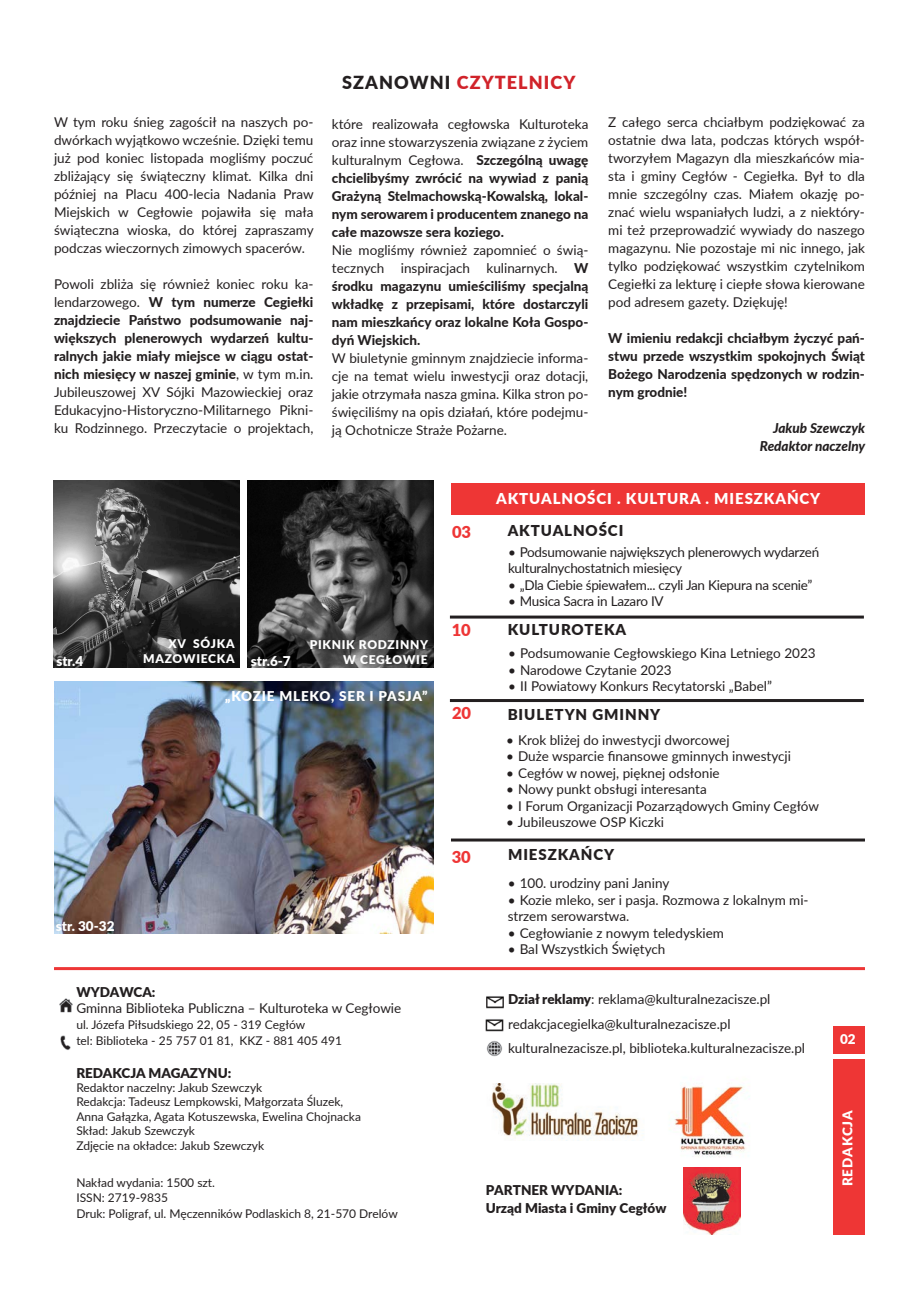
<style>
.page{position:relative;width:919px;height:1289px;background:#fff}
.page>*{position:absolute;margin:0;border:0;box-sizing:border-box;transform-origin:0 0}
.t1{font:900 18px "Lato";letter-spacing:.06em;color:#d1232a}
.t2{font:900 16.5px "Lato";color:#ee3636}
.t3{font:900 15px "Lato";letter-spacing:.06em;color:#231f20}
.t4{font:900 15px "Lato";letter-spacing:.06em;color:#fff}
.t5{font:13.5px/18px "Lato";color:#231f20;text-align:justify}
.t6{font:800 13.5px/18px "Lato";color:#231f20;text-align:justify}
.t7{font:13.5px/16.5px "Lato";letter-spacing:-.02em;color:#231f20}
.t8{font:900 13.5px/18px "Lato";color:#231f20}
.t9{font:900 13.5px "Lato";letter-spacing:.045em;color:#fff}
.t10{font:italic 800 13.5px/18px "Lato";color:#231f20;text-align:right}
.t11{font:12px/14.4px "Lato";color:#231f20}
.t12{font:900 12px "Lato";letter-spacing:.06em;color:#fff}
.s1{font-weight:800}
.s2{color:#231f20}
.s3{font-weight:400}
.s4{font-weight:900}
</style>
<div class="page">
<img style="left:248px;top:480px;width:185px;height:188px">
<img style="left:54px;top:480px;width:185px;height:188px">
<img style="left:55px;top:681px;width:378px;height:252px">
<div style="left:451px;top:483px;width:413px;height:31px;background:#ee3635"></div>
<div style="left:833px;top:1059px;width:31px;height:175px;background:#ee3635"></div>
<div style="left:833px;top:1026px;width:31px;height:27px;background:#ee3635"></div>
<div style="left:450px;top:699px;width:413px;height:3px;border:2px solid #231f20"></div>
<div style="left:54px;top:967px;width:810px;height:3px;border:2px solid #ee3636"></div>
<img style="left:60px;top:1035px;width:11px;height:15px">
<img style="left:59px;top:998px;width:14px;height:15px">
<img style="left:486px;top:996px;width:18px;height:13px">
<img style="left:486px;top:1041px;width:16px;height:16px">
<img style="left:492px;top:1083px;width:151px;height:57px">
<img style="left:674px;top:1086px;width:76px;height:71px">
<img style="left:683px;top:1167px;width:57px;height:67px">
<img style="left:485px;top:1019px;width:18px;height:13px">
<div style="left:451px;top:838px;width:413px;height:3px;border:2px solid #231f20"></div>
<div style="left:450px;top:615px;width:413px;height:3px;border:2px solid #231f20"></div>
<p class="t5" style="left:54px;top:113px;width:261px">W tym roku śnieg zagościł na naszych po&shy;dwórkach wyjątkowo wcześnie. Dzięki temu już pod koniec listopada mogliśmy poczuć zbliżający się świąteczny klimat. Kilka dni później na Placu 400-lecia Nadania Praw Miejskich w Cegłowie pojawiła się mała świąteczna wioska, do której zapraszamy podczas wieczornych zimowych spacerów.</p>
<p class="t5" style="left:54px;top:275px;width:261px">Powoli zbliża się również koniec roku ka&shy;lendarzowego. <span class="s1">W tym numerze Cegiełki znajdziecie Państwo podsumowanie naj&shy;większych plenerowych wydarzeń kultu&shy;ralnych jakie miały miejsce w ciągu ostat&shy;nich miesięcy w naszej gminie</span>, w tym m.in.<br>Jubileuszowej XV Sójki Mazowieckiej oraz Edukacyjno-Historyczno-Militarnego Pikni&shy;ku Rodzinnego. Przeczytacie o projektach,</p>
<h1 class="t1" style="left:342px;top:68px;width:235px"><span class="s2">SZANOWNI</span> CZYTELNICY</h1>
<p class="t6" style="left:332px;top:114px;width:258px"><span class="s3">które realizowała cegłowska Kulturoteka oraz inne stowarzyszenia związane z życiem kulturalnym Cegłowa.</span> Szczególną uwagę chcielibyśmy zwrócić na wywiad z panią Grażyną Stelmachowską-Kowalską, lokal&shy;nym serowarem i producentem znanego na całe mazowsze sera koziego.</p>
<p class="t6" style="left:332px;top:240px;width:258px"><span class="s3">Nie mogliśmy również zapomnieć o świą&shy;tecznych inspiracjach kulinarnych.</span> W środku magazynu umieściliśmy specjalną wkładkę z przepisami, które dostarczyli nam mieszkańcy oraz lokalne Koła Gospo&shy;dyń Wiejskich.</p>
<p class="t5" style="left:332px;top:348px;width:258px">W biuletynie gminnym znajdziecie informa&shy;cje na temat wielu inwestycji oraz dotacji, jakie otrzymała nasza gmina. Kilka stron po&shy;święciliśmy na opis działań, które podejmu&shy;ją Ochotnicze Straże Pożarne.</p>
<p class="t5" style="left:608px;top:113px;width:258px">Z całego serca chciałbym podziękować za ostatnie dwa lata, podczas których współ&shy;tworzyłem Magazyn dla mieszkańców mia&shy;sta i gminy Cegłów - Cegiełka. Był to dla mnie szczególny czas. Miałem okazję po&shy;znać wielu wspaniałych ludzi, a z niektóry&shy;mi też przeprowadzić wywiady do naszego magazynu. Nie pozostaje mi nic innego, jak tylko podziękować wszystkim czytelnikom Cegiełki za lekturę i ciepłe słowa kierowane pod adresem gazety. Dziękuję!</p>
<p class="t6" style="left:608px;top:329px;width:258px">W imieniu redakcji chciałbym życzyć pań&shy;stwu przede wszystkim spokojnych Świąt Bożego Narodzenia spędzonych w rodzin&shy;nym grodnie!</p>
<p class="t10" style="left:759px;top:419px;width:107px">Jakub Szewczyk<br>Redaktor naczelny</p>
<p class="t4" style="left:496px;top:487px;width:325px">AKTUALNOŚCI . KULTURA . MIESZKAŃCY</p>
<p class="t2" style="left:452px;top:519px;width:21px">03</p>
<p class="t3" style="left:507px;top:519px;width:117px">AKTUALNOŚCI</p>
<p class="t7" style="left:508px;top:543px;width:312px">• Podsumowanie największych plenerowych wydarzeń kulturalnychostatnich miesięcy</p>
<p class="t7" style="left:508px;top:576px;width:306px">• „Dla Ciebie śpiewałem... czyli Jan Kiepura na scenie”</p>
<p class="t7" style="left:508px;top:592px;width:157px">• Musica Sacra in Lazaro IV</p>
<p class="t12" style="left:168px;top:635px;width:68px">XV SÓJKA</p>
<p class="t9" style="left:56px;top:651px;width:28px">str.4</p>
<p class="t12" style="left:143px;top:649px;width:93px">MAZOWIECKA</p>
<p class="t12" style="left:310px;top:635px;width:120px">PIKNIK RODZINNY</p>
<p class="t9" style="left:251px;top:651px;width:41px">str.6-7</p>
<p class="t12" style="left:343px;top:650px;width:86px">W CEGŁOWIE</p>
<p class="t9" style="left:56px;top:915px;width:60px">str. 30-32</p>
<p class="t9" style="left:225px;top:685px;width:204px">„KOZIE MLEKO, SER I PASJA”</p>
<p class="t8" style="left:76px;top:982px;width:81px">WYDAWCA:</p>
<p class="t5" style="left:76px;top:998px;width:326px">Gminna Biblioteka Publiczna – Kulturoteka w Cegłowie</p>
<p class="t11" style="left:76px;top:1016px;width:267px;line-height:16.2px">ul. Józefa Piłsudskiego 22, 05 - 319 Cegłów<br>tel: Biblioteka - 25 757 01 81, KKZ - 881 405 491</p>
<p class="t8" style="left:76px;top:1063px;width:156px">REDAKCJA MAGAZYNU:</p>
<p class="t11" style="left:76px;top:1079px;width:286px">Redaktor naczelny: Jakub Szewczyk<br>Redakcja: Tadeusz Lempkowski, Małgorzata Śluzek, Anna Gałązka, Agata Kotuszewska, Ewelina Chojnacka Skład: Jakub Szewczyk<br>Zdjęcie na okładce: Jakub Szewczyk</p>
<p class="t11" style="left:76px;top:1175px;width:140px">Nakład wydania: 1500 szt.<br>ISSN: 2719-9835</p>
<p class="t11" style="left:76px;top:1205px;width:323px">Druk: Poligraf, ul. Męczenników Podlaskich 8, 21-570 Drelów</p>
<p class="t2" style="left:451px;top:617px;width:21px">10</p>
<p class="t3" style="left:507px;top:618px;width:120px">KULTUROTEKA</p>
<p class="t5" style="left:508px;top:644px;width:309px">• Podsumowanie Cegłowskiego Kina Letniego 2023</p>
<p class="t5" style="left:508px;top:660px;width:165px">• Narodowe Czytanie 2023</p>
<p class="t5" style="left:508px;top:677px;width:265px">• II Powiatowy Konkurs Recytatorski „Babel”</p>
<p class="t2" style="left:452px;top:700px;width:21px">20</p>
<p class="t3" style="left:507px;top:703px;width:154px">BIULETYN GMINNY</p>
<p class="t5" style="left:506px;top:730px;width:225px">• Krok bliżej do inwestycji dworcowej</p>
<p class="t5" style="left:506px;top:746px;width:286px">• Duże wsparcie finansowe gminnych inwestycji</p>
<p class="t5" style="left:506px;top:763px;width:215px">• Cegłów w nowej, pięknej odsłonie</p>
<p class="t5" style="left:506px;top:779px;width:202px">• Nowy punkt obsługi interesanta</p>
<p class="t5" style="left:506px;top:796px;width:314px">• I Forum Organizacji Pozarządowych Gminy Cegłów</p>
<p class="t5" style="left:506px;top:812px;width:159px">• Jubileuszowe OSP Kiczki</p>
<p class="t2" style="left:451px;top:844px;width:21px">30</p>
<p class="t3" style="left:508px;top:843px;width:107px">MIESZKAŃCY</p>
<p class="t5" style="left:507px;top:873px;width:163px">• 100. urodziny pani Janiny</p>
<p class="t5" style="left:507px;top:890px;width:302px;line-height:16.5px">• Kozie mleko, ser i pasja. Rozmowa z lokalnym mi&shy;strzem serowarstwa.</p>
<p class="t5" style="left:507px;top:923px;width:218px">• Cegłowianie z nowym teledyskiem</p>
<p class="t5" style="left:507px;top:939px;width:159px">• Bal Wszystkich Świętych</p>
<p class="t5" style="left:508px;top:989px;width:264px"><span class="s4">Dział reklamy</span>: reklama@kulturalnezacisze.pl</p>
<p class="t5" style="left:508px;top:1011px;width:298px;line-height:24px">redakcjacegielka@kulturalnezacisze.pl kulturalnezacisze.pl, biblioteka.kulturalnezacisze.pl</p>
<p class="t9" style="left:840px;top:1029px;width:17px">02</p>
<p class="t8" style="left:485px;top:1180px;width:182px">PARTNER WYDANIA:<br>Urząd Miasta i Gminy Cegłów</p>
<p class="t9" style="left:837px;top:1186px;width:78px;rotate:-90deg">REDAKCJA</p>
</div>
